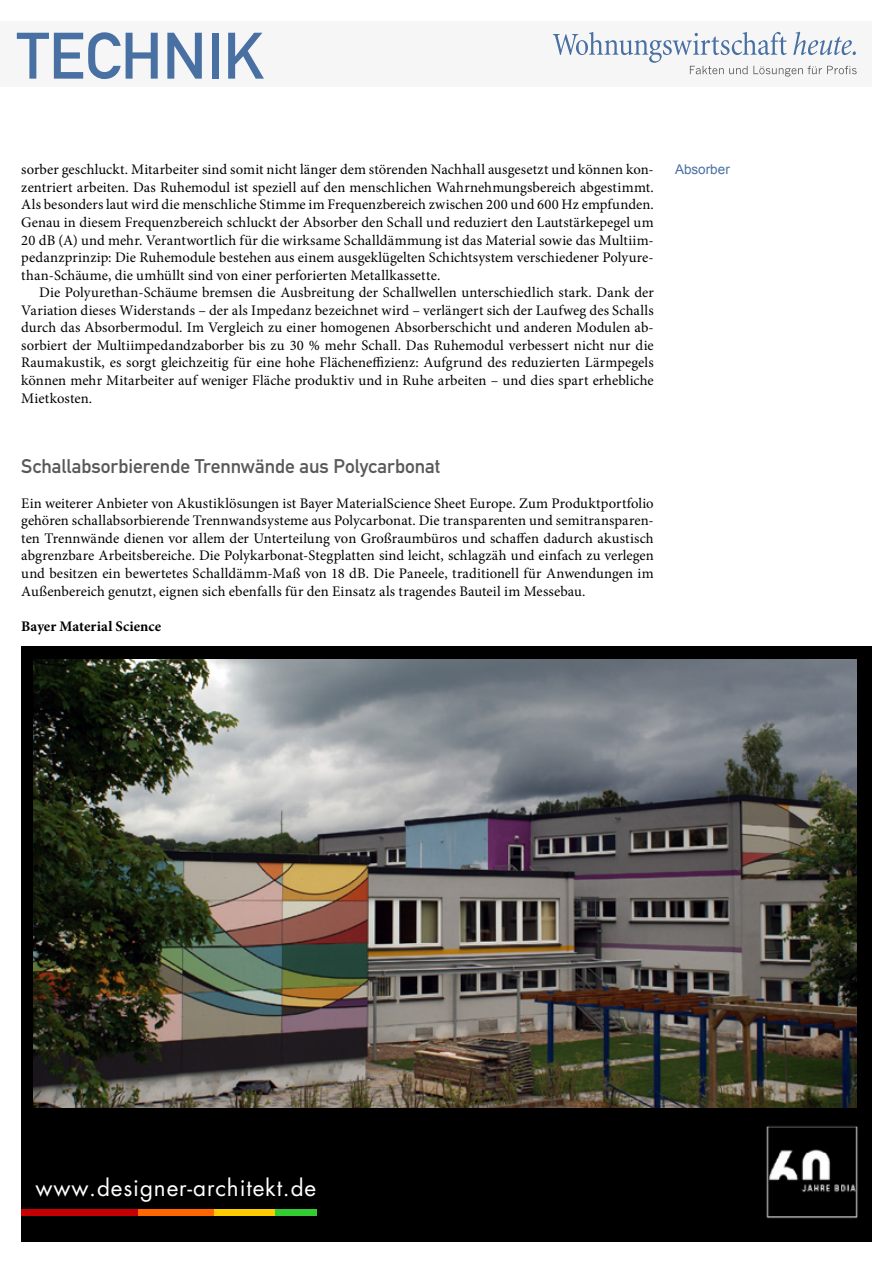
<style>
.page{position:relative;width:893px;height:1263px;background:#fff}
.page>*{position:absolute;margin:0;border:0;box-sizing:border-box;transform-origin:0 0}
.t1{font:64.5px "DIN Mittelschrift";color:#4970a3}
.t2{font:22.5px "Futura Std";letter-spacing:.04em;color:#fff}
.Überschrift_Grau{font:19.5px "DIN Mittelschrift";letter-spacing:-.005em;color:#595959}
.Fließtext_erste_Zeil{font:14.7px/17.5px "Minion Pro";letter-spacing:.005em;color:#000;text-align:justify}
.Fliesstext{font:14.7px/17.5px "Minion Pro";letter-spacing:.005em;color:#000;text-align:justify}
.AUTOR{font:700 14.7px "Minion Pro";color:#000}
.Info{font:13.5px "Arial";color:#4970a3}
</style>
<div class="page">
<div style="left:0;top:21px;width:872px;height:66px;background:#f6f6f6"></div>
<svg style="left:553px;top:32px;width:304px;height:45px"></svg>
<div style="left:21px;top:646px;width:851px;height:596px;background:#000"></div>
<div style="left:21px;top:1209px;width:117px;height:6px;background:#c60000"></div>
<div style="left:138px;top:1209px;width:76px;height:6px;background:#f60"></div>
<div style="left:214px;top:1209px;width:61px;height:6px;background:#fc0"></div>
<div style="left:275px;top:1209px;width:42px;height:6px;background:#3c3"></div>
<img style="left:766px;top:1126px;width:92px;height:93px">
<img style="left:34px;top:659px;width:823px;height:449px">
<h1 class="t1" style="left:17px;top:18px;width:249px">TECHNIK</h1>
<p class="Fließtext_erste_Zeil" style="left:21px;top:161px;width:634px">sorber geschluckt. Mitarbeiter sind somit nicht länger dem störenden Nachhall ausgesetzt und können kon-</p>
<p class="Info" style="left:675px;top:161px;width:56px">Absorber</p>
<p class="Fließtext_erste_Zeil" style="left:21px;top:178px;width:634px">zentriert arbeiten. Das Ruhemodul ist speziell auf den menschlichen Wahrnehmungsbereich abgestimmt.<br>Als besonders laut wird die menschliche Stimme im Frequenzbereich zwischen 200 und 600 Hz empfunden.<br>Genau in diesem Frequenzbereich schluckt der Absorber den Schall und reduziert den Lautstärkepegel um 20 dB (A) und mehr. Verantwortlich für die wirksame Schalldämmung ist das Material sowie das Multiim&shy;pedanzprinzip: Die Ruhemodule bestehen aus einem ausgeklügelten Schichtsystem verschiedener Polyure&shy;than-Schäume, die umhüllt sind von einer perforierten Metallkassette.</p>
<p class="Fliesstext" style="left:21px;top:284px;width:634px;text-indent:18px">Die Polyurethan-Schäume bremsen die Ausbreitung der Schallwellen unterschiedlich stark. Dank der Variation dieses Widerstands – der als Impedanz bezeichnet wird – verlängert sich der Laufweg des Schalls durch das Absorbermodul. Im Vergleich zu einer homogenen Absorberschicht und anderen Modulen ab&shy;sorbiert der Multiimpedandzaborber bis zu 30 % mehr Schall. Das Ruhemodul verbessert nicht nur die Raumakustik, es sorgt gleichzeitig für eine hohe Flächeneffizienz: Aufgrund des reduzierten Lärmpegels können mehr Mitarbeiter auf weniger Fläche produktiv und in Ruhe arbeiten – und dies spart erhebliche Mietkosten.</p>
<p class="Überschrift_Grau" style="left:21px;top:454px;width:420px">Schallabsorbierende Trennwände aus Polycarbonat</p>
<p class="Fließtext_erste_Zeil" style="left:21px;top:494px;width:634px">Ein weiterer Anbieter von Akustiklösungen ist Bayer MaterialScience Sheet Europe. Zum Produktportfolio gehören schallabsorbierende Trennwandsysteme aus Polycarbonat. Die transparenten und semitransparen&shy;ten Trennwände dienen vor allem der Unterteilung von Großraumbüros und schaffen dadurch akustisch abgrenzbare Arbeitsbereiche. Die Polykarbonat-Stegplatten sind leicht, schlagzäh und einfach zu verlegen und besitzen ein bewertetes Schalldämm-Maß von 18 dB. Die Paneele, traditionell für Anwendungen im Außenbereich genutzt, eignen sich ebenfalls für den Einsatz als tragendes Bauteil im Messebau.</p>
<p class="AUTOR" style="left:21px;top:616px;width:141px">Bayer Material Science</p>
<p class="t2" style="left:35px;top:1173px;width:282px">www.designer-architekt.de</p>
</div>
